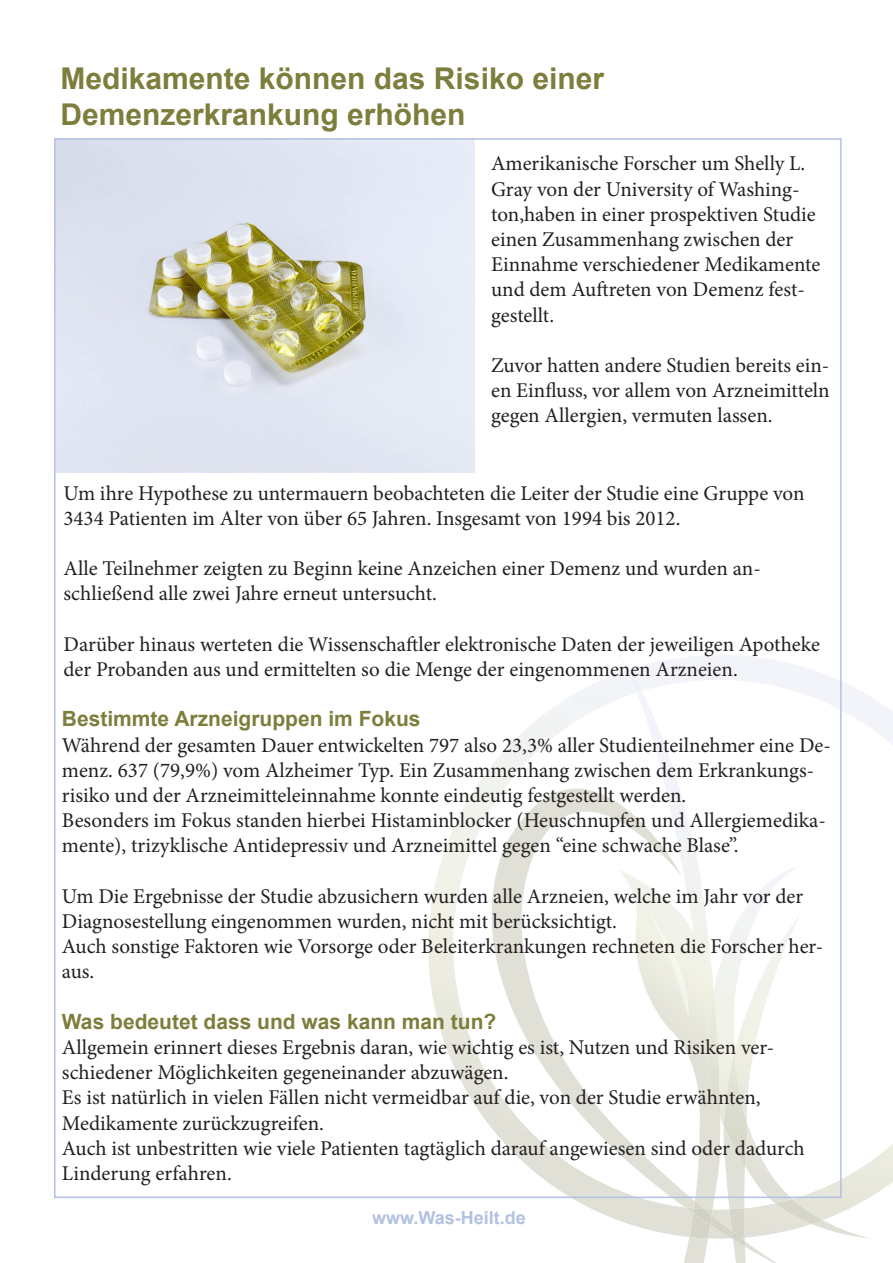
<style>
.page{position:relative;width:893px;height:1263px;background:#fff}
.page>*{position:absolute;margin:0;border:0;box-sizing:border-box;transform-origin:0 0}
.t1{font:700 30px "Arial";color:#7d7e3c}
.t2{font:21px/25.2px "Minion Pro";color:#231f20}
.t3{font:700 21px "Arial";color:#7d7e3c}
.t4{font:700 18px "Arial";color:#b3c1e2}
</style>
<div class="page">
<svg style="left:428px;top:655px;width:420px;height:576px"></svg>
<svg style="left:453px;top:680px;width:440px;height:529px"></svg>
<svg style="left:619px;top:655px;width:89px;height:608px"></svg>
<img style="left:627px;top:669px;width:86px;height:569px">
<svg style="left:619px;top:691px;width:101px;height:518px"></svg>
<img style="left:685px;top:1207px;width:44px;height:31px">
<svg style="left:485px;top:789px;width:210px;height:419px"></svg>
<img style="left:693px;top:1208px;width:19px;height:17px">
<svg style="left:694px;top:1201px;width:10px;height:8px"></svg>
<img style="left:705px;top:990px;width:9px;height:128px">
<img style="left:775px;top:1199px;width:48px;height:25px">
<svg style="left:811px;top:1220px;width:57px;height:18px"></svg>
<img style="left:729px;top:1209px;width:16px;height:29px">
<svg style="left:714px;top:864px;width:91px;height:345px"></svg>
<svg style="left:731px;top:1231px;width:55px;height:32px"></svg>
<img style="left:724px;top:1052px;width:23px;height:114px">
<img style="left:57px;top:141px;width:417px;height:331px">
<p class="t1" style="left:61px;top:58px;width:545px">Medikamente können das Risiko einer</p>
<p class="t1" style="left:61px;top:94px;width:407px">Demenzerkrankung erhöhen</p>
<p class="t2" style="left:491px;top:151px;width:331px">Amerikanische Forscher um Shelly L.<br>Gray von der University of Washing&shy;ton,haben in einer prospektiven Studie einen Zusammenhang zwischen der<br>Einnahme verschiedener Medikamente und dem Auftreten von Demenz fest&shy;gestellt.</p>
<p class="t2" style="left:491px;top:353px;width:340px;text-align:justify">Zuvor hatten andere Studien bereits ein&shy;en Einfluss, vor allem von Arzneimitteln gegen Allergien, vermuten lassen.</p>
<p class="t2" style="left:63px;top:480px;width:743px">Um ihre Hypothese zu untermauern beobachteten die Leiter der Studie eine Gruppe von<br>3434 Patienten im Alter von über 65 Jahren. Insgesamt von 1994 bis 2012.</p>
<p class="t2" style="left:63px;top:556px;width:699px">Alle Teilnehmer zeigten zu Beginn keine Anzeichen einer Demenz und wurden an&shy;schließend alle zwei Jahre erneut untersucht.</p>
<p class="t2" style="left:63px;top:631px;width:758px">Darüber hinaus werteten die Wissenschaftler elektronische Daten der jeweiligen Apotheke der Probanden aus und ermittelten so die Menge der eingenommenen Arzneien.</p>
<p class="t3" style="left:62px;top:704px;width:360px">Bestimmte Arzneigruppen im Fokus</p>
<p class="t2" style="left:62px;top:732px;width:770px">Während der gesamten Dauer entwickelten 797 also 23,3% aller Studienteilnehmer eine De&shy;menz. 637 (79,9%) vom Alzheimer Typ. Ein Zusammenhang zwischen dem Erkrankungs&shy;risiko und der Arzneimitteleinnahme konnte eindeutig festgestellt werden.</p>
<p class="t2" style="left:62px;top:808px;width:765px">Besonders im Fokus standen hierbei Histaminblocker (Heuschnupfen und Allergiemedika&shy;mente), trizyklische Antidepressiv und Arzneimittel gegen “eine schwache Blase”.</p>
<p class="t2" style="left:62px;top:883px;width:743px">Um Die Ergebnisse der Studie abzusichern wurden alle Arzneien, welche im Jahr vor der<br>Diagnosestellung eingenommen wurden, nicht mit berücksichtigt.</p>
<p class="t2" style="left:62px;top:934px;width:763px">Auch sonstige Faktoren wie Vorsorge oder Beleiterkrankungen rechneten die Forscher her&shy;aus.</p>
<p class="t3" style="left:62px;top:1006px;width:436px">Was bedeutet dass und was kann man tun?</p>
<p class="t2" style="left:62px;top:1035px;width:714px">Allgemein erinnert dieses Ergebnis daran, wie wichtig es ist, Nutzen und Risiken ver&shy;schiedener Möglichkeiten gegeneinander abzuwägen.</p>
<p class="t2" style="left:62px;top:1085px;width:700px">Es ist natürlich in vielen Fällen nicht vermeidbar auf die, von der Studie erwähnten,<br>Medikamente zurückzugreifen.</p>
<p class="t2" style="left:62px;top:1135px;width:744px">Auch ist unbestritten wie viele Patienten tagtäglich darauf angewiesen sind oder dadurch<br>Linderung erfahren.</p>
<p class="t4" style="left:372px;top:1204px;width:155px">www.Was-Heilt.de</p>
</div>
